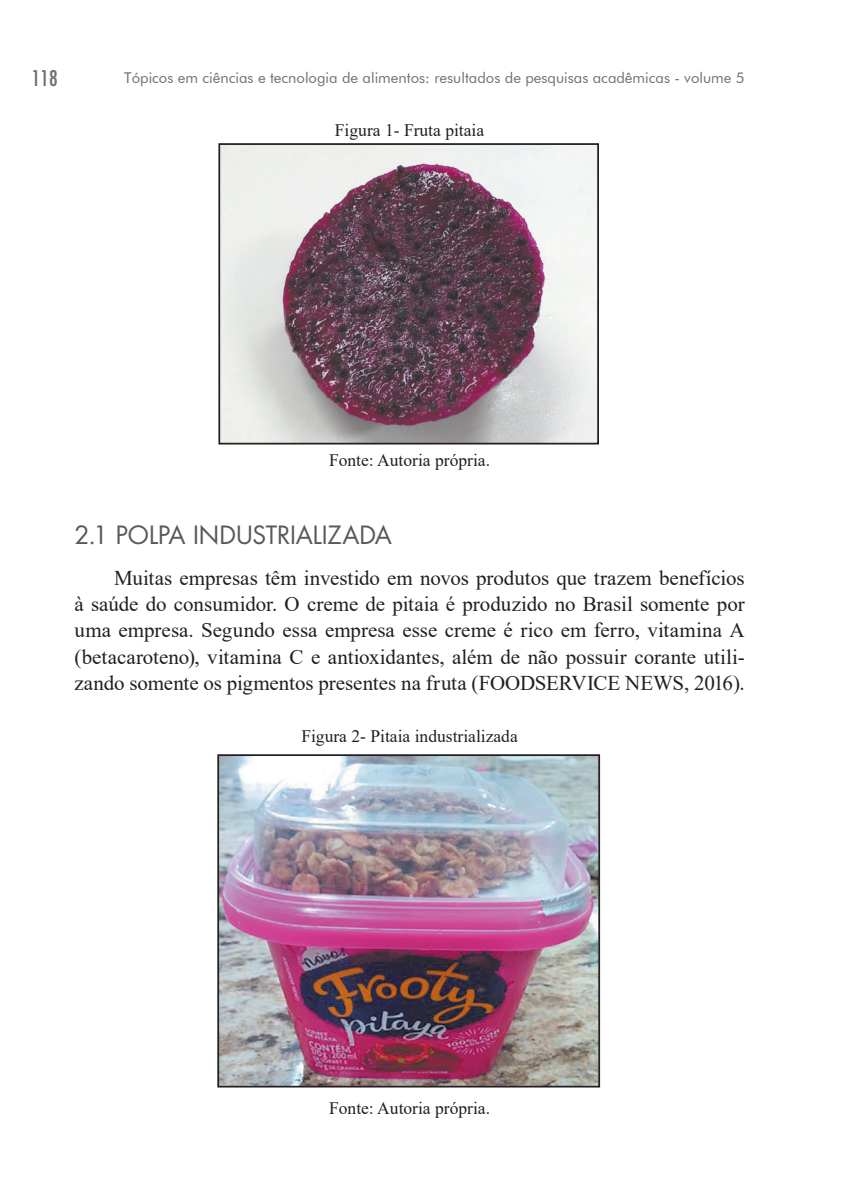
<style>
.page{position:relative;width:844px;height:1191px;background:#fff}
.page>*{position:absolute;margin:0;border:0;box-sizing:border-box;transform-origin:0 0}
.t1{font:24.5px "Futura Std";letter-spacing:-.005em;color:#58595b}
.t2{font:21px/26.2px "Times New Roman";letter-spacing:-.005em;color:#231f20;text-align:justify}
.t3{font:condensed 21px "Futura Std";color:#6d6f71}
.t4{font:17.5px "Times New Roman";color:#231f20}
.t5{font:14.88px "Futura BT";color:#6d6f71}
</style>
<div class="page">
<img style="left:221px;top:146px;width:374px;height:295px">
<div style="left:218px;top:143px;width:380px;height:301px;border:2px solid #231f20"></div>
<img style="left:220px;top:757px;width:377px;height:327px">
<div style="left:217px;top:754px;width:383px;height:333px;border:2px solid #231f20"></div>
<p class="t3" style="left:32px;top:66px;width:27px">118</p>
<p class="t5" style="left:124px;top:69px;width:622px">Tópicos em ciências e tecnologia de alimentos: resultados de pesquisas acadêmicas - volume 5</p>
<p class="t4" style="left:335px;top:118px;width:151px">Figura 1- Fruta pitaia</p>
<p class="t4" style="left:329px;top:448px;width:162px">Fonte: Autoria própria.</p>
<p class="t1" style="left:74px;top:519px;width:319px">2.1 POLPA INDUSTRIALIZADA</p>
<p class="t2" style="left:74px;top:564px;width:671px;text-indent:40px">Muitas empresas têm investido em novos produtos que trazem benefícios à saúde do consumidor. O creme de pitaia é produzido no Brasil somente por uma empresa. Segundo essa empresa esse creme é rico em ferro, vitamina A (betacaroteno), vitamina C e antioxidantes, além de não possuir corante utili&shy;zando somente os pigmentos presentes na fruta (FOODSERVICE NEWS, 2016).</p>
<p class="t4" style="left:301px;top:724px;width:218px">Figura 2- Pitaia industrializada</p>
<p class="t4" style="left:329px;top:1096px;width:162px">Fonte: Autoria própria.</p>
</div>
